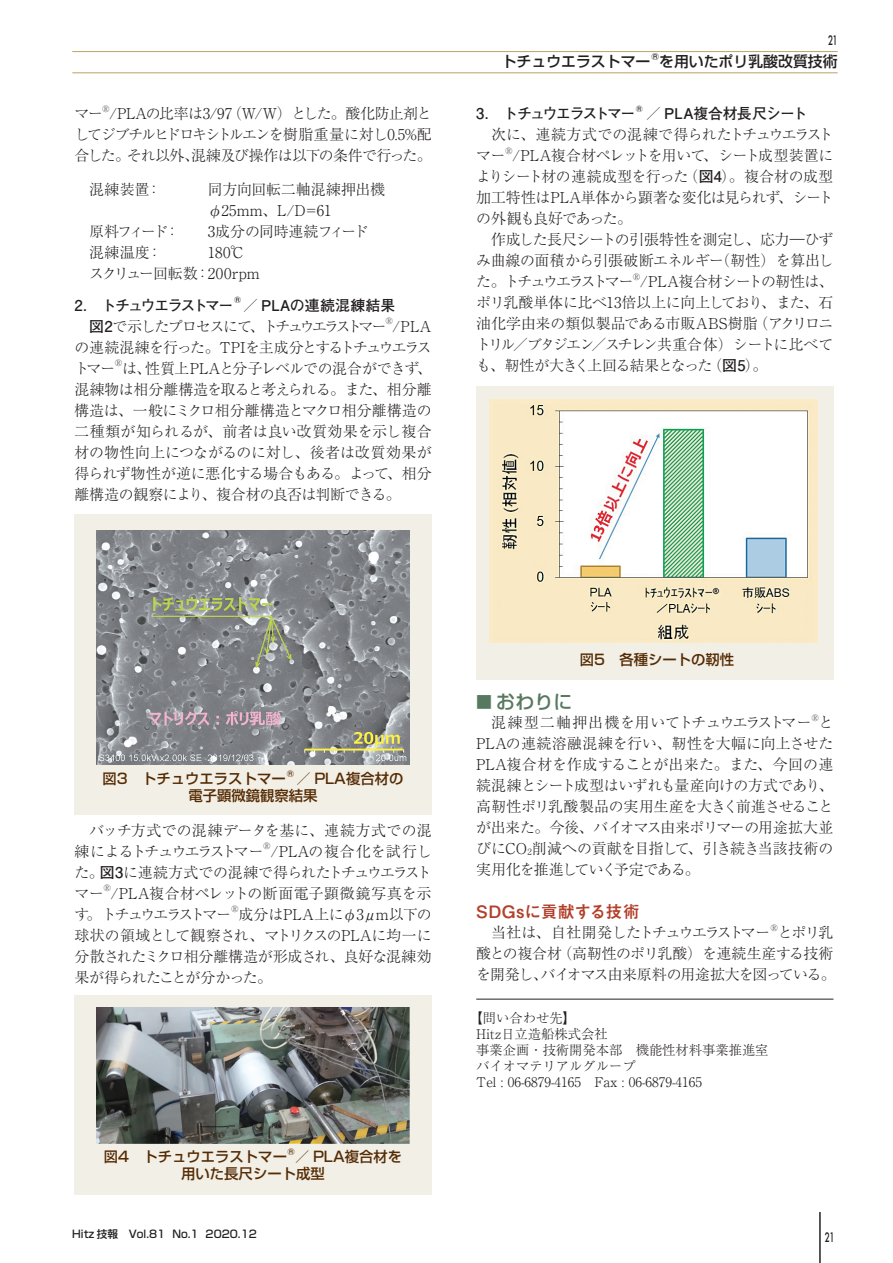
<style>
.page{position:relative;width:893px;height:1263px;background:#fff}
.page>*{position:absolute;margin:0;border:0;box-sizing:border-box;transform-origin:0 0}
.t1{font:19.2px "Shin Go Pro Medium 90 pv RKSJ H";color:#57795f}
.t2{font:16.95px "Mi Go MB1 Std De Bold 90 pv RKSJ H";letter-spacing:-.005em;color:#b2402a}
.t3{font:14.85px/21px "Ryumin Pr 5 Light 90 pv RKSJ H";letter-spacing:-.035em;color:#231f20;text-align:justify}
.t4{font:14.85px/21px "Ryumin Pr 5 Light 90 pv RKSJ H";letter-spacing:-.07em;color:#231f20}
.t5{font:14.85px/21px "Ryumin Pr 5 Light 90 pv RKSJ H";letter-spacing:-.01em;color:#231f20}
.t6{font:14.85px/21px "Ryumin Pr 5 Light 90 pv RKSJ H";letter-spacing:-.005em;color:#231f20}
.t7{font:14.85px/21px "Ryumin Pr 5 Light 90 pv RKSJ H";letter-spacing:-.075em;color:#231f20}
.t8{font:14.85px "Ryumin Pr 5 Light 90 pv RKSJ H";letter-spacing:-.105em;color:#231f20}
.t9{font:14.85px/21px "Ryumin Pr 5 Light 90 pv RKSJ H";letter-spacing:-.015em;color:#231f20}
.t10{font:14.85px "Futo Go B101 Pr 6 Bold 90 pv RKSJ H";letter-spacing:-.125em;color:#231f20}
.t11{font:14.85px "Shin Go Pro Medium 90 pv RKSJ H";color:#231f20}
.t12{font:14.85px "Futo Go B101 Pr 6 Bold 90 pv RKSJ H";letter-spacing:-.015em;color:#231f20}
.t13{font:14.85px "Futo Go B101 Pr 6 Bold 90 pv RKSJ H";letter-spacing:.015em;color:#231f20}
.t14{font:14.4px/17px "Shin Go Pr 5 Medium 90 pv RKSJ H";color:#552b03}
.t15{font:13.35px/15.9px "Ryumin Pr 5 Light 90 pv RKSJ H";color:#231f20}
.t16{font:500 12.75px "Futura";color:#231f20;scale:.65 1}
.t17{font:10.65px "Shin Go Pro Medium 90 pv RKSJ H";color:#231f20}
.t18{font:8.7px "Ryumin Pr 5 Light 90 pv RKSJ H";color:#231f20}
.t19{font:8.7px "Futo Go B101 Pr 6 Bold 90 pv RKSJ H";color:#231f20}
.t20{font:8.7px "Shin Go Pro Medium 90 pv RKSJ H";color:#231f20}
.t21{font:8.4px "Shin Go Pr 5 Medium 90 pv RKSJ H";color:#552b03}
.s1{font-family:"Futo Go B101 Pr 6 Bold 90 pv RKSJ H"}
.s2{font-size:15.9px}
.s3{font-size:8.7px}
</style>
<div class="page">
<hr style="left:819px;top:1212px;width:2px;height:51px;background:#231f20">
<hr style="left:72px;top:51px;width:766px;height:1px;background:#bea86d">
<hr style="left:72px;top:72px;width:766px;height:1px;background:#bea86d">
<hr style="left:476px;top:999px;width:357px;height:1px;background:#231f20">
<div style="left:74px;top:514px;width:358px;height:300px;background:#f2efe6"></div>
<div style="left:74px;top:995px;width:358px;height:199px;background:#f2efe6"></div>
<div style="left:476px;top:387px;width:357px;height:293px;background:#f2efe6"></div>
<img style="left:97px;top:531px;width:312px;height:234px">
<img style="left:97px;top:1008px;width:312px;height:135px">
<img style="left:489px;top:400px;width:328px;height:242px">
<p class="t16" style="left:828px;top:32px;width:16px">21</p>
<p class="t18" style="left:102px;top:106px;width:9px">®</p>
<p class="t4" style="left:74px;top:126px;width:359px">してジブチルヒドロキシトルエンを樹脂重量に対し0.5%配合した。それ以外、混練及び操作は以下の条件で行った。</p>
<p class="t3" style="left:89px;top:181px;width:74px">混練装置：</p>
<p class="t6" style="left:208px;top:181px;width:179px">同方向回転二軸混練押出機φ25mm、L/D=61</p>
<p class="t3" style="left:89px;top:223px;width:92px">原料フィード：</p>
<p class="t3" style="left:208px;top:223px;width:162px">3成分の同時連続フィード</p>
<p class="t3" style="left:89px;top:244px;width:74px">混練温度：</p>
<p class="t3" style="left:74px;top:105px;width:359px">マー /PLAの比率は3/97（W/W）とした。酸化防止剤と</p>
<p class="t5" style="left:89px;top:244px;width:172px;text-indent:119px">180℃スクリュー回転数： 200rpm</p>
<p class="t10" style="left:74px;top:300px;width:161px">2.　トチュウエラストマー</p>
<p class="t19" style="left:234px;top:297px;width:9px">®</p>
<p class="t13" style="left:243px;top:300px;width:154px">／ PLAの連続混練結果</p>
<p class="t8" style="left:89px;top:321px;width:344px"><span class="s1">図2</span>で示したプロセスにて、トチュウエラストマー /PLA</p>
<p class="t18" style="left:386px;top:318px;width:9px">®</p>
<p class="t7" style="left:74px;top:339px;width:359px">の連続混練を行った。TPIを主成分とするトチュウエラストマー</p>
<p class="t18" style="left:115px;top:360px;width:9px">®</p>
<p class="t3" style="left:74px;top:360px;width:359px;text-indent:48px">は、性質上PLAと分子レベルでの混合ができず、混練物は相分離構造を取ると考えられる。また、相分離構造は、一般にミクロ相分離構造とマクロ相分離構造の二種類が知られるが、前者は良い改質効果を示し複合材の物性向上につながるのに対し、後者は改質効果が得られず物性が逆に悪化する場合もある。よって、相分離構造の観察により、複合材の良否は判断できる。</p>
<p class="t11" style="left:502px;top:56px;width:150px">トチュウエラストマー</p>
<p class="t20" style="left:652px;top:53px;width:9px">®</p>
<p class="t11" style="left:659px;top:56px;width:180px">を用いたポリ乳酸改質技術</p>
<p class="t10" style="left:476px;top:108px;width:161px">3.　トチュウエラストマー</p>
<p class="t19" style="left:636px;top:106px;width:9px">®</p>
<p class="t12" style="left:646px;top:108px;width:163px">／ PLA複合材長尺シート</p>
<p class="t9" style="left:476px;top:126px;width:359px">　次に、連続方式での混練で得られたトチュウエラストマー</p>
<p class="t18" style="left:505px;top:148px;width:9px">®</p>
<p class="t3" style="left:476px;top:147px;width:359px;text-align:left;text-indent:36px">/PLA複合材ペレットを用いて、シート成型装置によりシート材の連続成型を行った（<span class="s1">図4</span>）。複合材の成型加工特性はPLA単体から顕著な変化は見られず、シートの外観も良好であった。<br>　作成した長尺シートの引張特性を測定し、応力―ひずみ曲線の面積から引張破断エネルギー（靭性）を算出した。トチュウエラストマー /PLA複合材シートの靭性は、</p>
<p class="t18" style="left:633px;top:273px;width:9px">®</p>
<p class="t3" style="left:476px;top:294px;width:359px">ポリ乳酸単体に比べ13倍以上に向上しており、また、石油化学由来の類似製品である市販ABS樹脂（アクリロニトリル／ブタジエン／スチレン共重合体）シートに比べても、靭性が大きく上回る結果となった（<span class="s1">図5</span>）。</p>
<p class="t14" style="left:103px;top:772px;width:185px">図3　トチュウエラストマー</p>
<p class="t21" style="left:287px;top:770px;width:9px">®</p>
<p class="t14" style="left:188px;top:772px;width:216px;text-indent:108px">／ PLA複合材の電子顕微鏡観察結果</p>
<p class="t5" style="left:74px;top:822px;width:359px">　バッチ方式での混練データを基に、連続方式での混練によるトチュウエラストマー</p>
<p class="t18" style="left:263px;top:843px;width:9px">®</p>
<p class="t3" style="left:74px;top:843px;width:359px;text-indent:196px">/PLAの複合化を試行した。<span class="s1">図3</span>に連続方式での混練で得られたトチュウエラストマー</p>
<p class="t18" style="left:104px;top:885px;width:9px">®</p>
<p class="t3" style="left:74px;top:884px;width:359px;text-indent:37px">/PLA複合材ペレットの断面電子顕微鏡写真を示す。トチュウエラストマー</p>
<p class="t18" style="left:231px;top:906px;width:9px">®</p>
<p class="t3" style="left:74px;top:905px;width:359px;text-indent:164px">成分はPLA上にφ3μm以下の球状の領域として観察され、マトリクスのPLAに均一に分散されたミクロ相分離構造が形成され、良好な混練効果が得られたことが分かった。</p>
<p class="t14" style="left:104px;top:1150px;width:185px">図4　トチュウエラストマー</p>
<p class="t21" style="left:287px;top:1148px;width:9px">®</p>
<p class="t14" style="left:181px;top:1150px;width:222px;text-indent:114px">／ PLA複合材を用いた長尺シート成型</p>
<p class="t14" style="left:580px;top:653px;width:156px">図5　各種シートの靭性</p>
<p class="t1" style="left:476px;top:694px;width:98px"><span class="s2">■</span> おわりに</p>
<p class="t6" style="left:476px;top:714px;width:337px">　混練型二軸押出機を用いてトチュウエラストマー</p>
<p class="t18" style="left:811px;top:714px;width:9px">®</p>
<p class="t3" style="left:476px;top:714px;width:359px;text-indent:342px">とPLAの連続溶融混練を行い、靭性を大幅に向上させたPLA複合材を作成することが出来た。また、今回の連続混練とシート成型はいずれも量産向けの方式であり、高靭性ポリ乳酸製品の実用生産を大きく前進させることが出来た。今後、バイオマス由来ポリマーの用途拡大並びにCO<span class="s3">2</span>削減への貢献を目指して、引き続き当該技術の実用化を推進していく予定である。</p>
<p class="t2" style="left:476px;top:905px;width:165px">SDGsに貢献する技術</p>
<p class="t4" style="left:476px;top:924px;width:296px">　当社は、自社開発したトチュウエラストマー</p>
<p class="t18" style="left:771px;top:924px;width:9px">®</p>
<p class="t3" style="left:476px;top:924px;width:361px;text-align:left;text-indent:301px">とポリ乳酸との複合材（高靭性のポリ乳酸）を連続生産する技術を開発し、バイオマス由来原料の用途拡大を図っている。</p>
<p class="t15" style="left:476px;top:1012px;width:294px;text-indent:-7px">【問い合わせ先】<br>Hitz日立造船株式会社　<br>事業企画・技術開発本部　機能性材料事業推進室バイオマテリアルグループ<br>Tel : 06-6879-4165　Fax : 06-6879-4165</p>
<p class="t17" style="left:72px;top:1230px;width:186px">Hitz 技報　Vol.81 No.1 2020.12</p>
<p class="t16" style="left:825px;top:1229px;width:16px">21</p>
</div>
